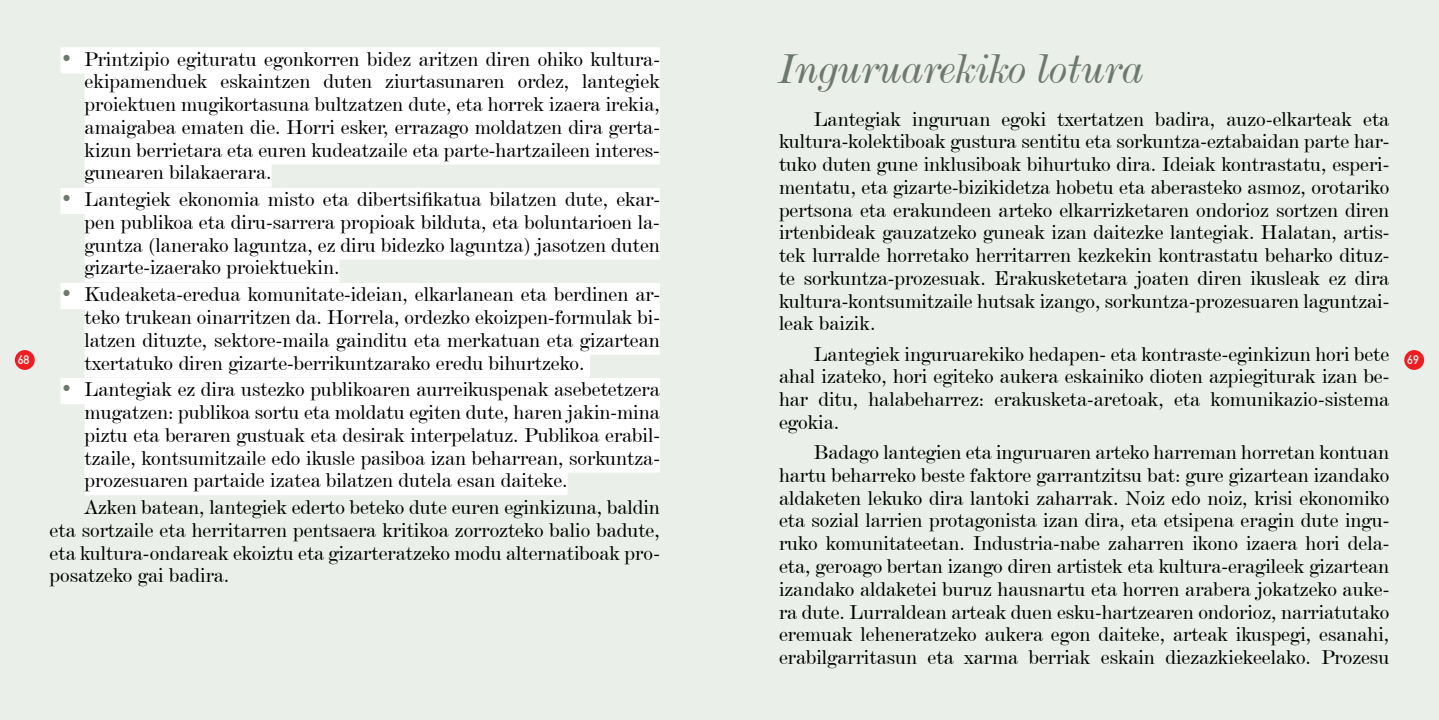
<style>
.page{position:relative;width:1439px;height:720px;background:#fff}
.page>*{position:absolute;margin:0;border:0;box-sizing:border-box;transform-origin:0 0}
.t1{font:43.75px "De Vinne BT Italic Text";color:#6d796e}
.t2{font:21px/22.8px "De Vinne BT Text";color:#000;text-align:justify}
.t3{font:12.25px "DIN Mittelschrift Std";color:#eaefe9}
.s1{color:#6d796e}
</style>
<div class="page">
<div style="left:0;top:0;width:719px;height:719px;background:#eaefe9"></div>
<div style="left:719px;top:0;width:720px;height:719px;background:#eaefe9"></div>
<div style="left:1404px;top:350px;width:20px;height:20px;background:#ed1d24;border-radius:50%"></div>
<div style="left:15px;top:350px;width:20px;height:20px;background:#ed1d24;border-radius:50%"></div>
<div style="left:61px;top:47px;width:599px;height:26px;background:#fff"></div>
<div style="left:85px;top:70px;width:575px;height:26px;background:#fff"></div>
<div style="left:85px;top:93px;width:575px;height:26px;background:#fff"></div>
<div style="left:85px;top:115px;width:575px;height:27px;background:#fff"></div>
<div style="left:85px;top:138px;width:575px;height:26px;background:#fff"></div>
<div style="left:85px;top:161px;width:187px;height:26px;background:#fff"></div>
<div style="left:61px;top:188px;width:599px;height:26px;background:#fff"></div>
<div style="left:85px;top:210px;width:575px;height:27px;background:#fff"></div>
<div style="left:85px;top:233px;width:575px;height:26px;background:#fff"></div>
<div style="left:85px;top:256px;width:254px;height:26px;background:#fff"></div>
<div style="left:61px;top:283px;width:599px;height:26px;background:#fff"></div>
<div style="left:85px;top:305px;width:575px;height:27px;background:#fff"></div>
<div style="left:85px;top:328px;width:575px;height:26px;background:#fff"></div>
<div style="left:85px;top:351px;width:505px;height:26px;background:#fff"></div>
<div style="left:61px;top:378px;width:599px;height:26px;background:#fff"></div>
<div style="left:85px;top:400px;width:575px;height:27px;background:#fff"></div>
<div style="left:85px;top:423px;width:575px;height:26px;background:#fff"></div>
<div style="left:85px;top:446px;width:575px;height:26px;background:#fff"></div>
<div style="left:85px;top:469px;width:483px;height:26px;background:#fff"></div>
<p class="t2" style="left:85px;top:47px;width:577px;text-indent:-24px"><span class="s1">•</span> Printzipio egituratu egonkorren bidez aritzen diren ohiko kultura&shy;ekipamenduek eskaintzen duten ziurtasunaren ordez, lantegiek proiektuen mugikortasuna bultzatzen dute, eta horrek izaera irekia, amaigabea ematen die. Horri esker, errazago moldatzen dira gerta&shy;kizun berrietara eta euren kudeatzaile eta parte-hartzaileen interes&shy;gunearen bilakaerara.</p>
<p class="t2" style="left:85px;top:187px;width:577px;text-indent:-24px"><span class="s1">•</span> Lantegiek ekonomia misto eta dibertsifikatua bilatzen dute, ekar&shy;pen publikoa eta diru-sarrera propioak bilduta, eta boluntarioen la&shy;guntza (lanerako laguntza, ez diru bidezko laguntza) jasotzen duten gizarte-izaerako proiektuekin.</p>
<p class="t2" style="left:85px;top:282px;width:577px;text-indent:-24px"><span class="s1">•</span> Kudeaketa-eredua komunitate-ideian, elkarlanean eta berdinen ar&shy;teko trukean oinarritzen da. Horrela, ordezko ekoizpen-formulak bi&shy;latzen dituzte, sektore-maila gainditu eta merkatuan eta gizartean txertatuko diren gizarte-berrikuntzarako eredu bihurtzeko.</p>
<p class="t2" style="left:85px;top:377px;width:577px;text-indent:-24px"><span class="s1">•</span> Lantegiak ez dira ustezko publikoaren aurreikuspenak asebetetzera mugatzen: publikoa sortu eta moldatu egiten dute, haren jakin-mina piztu eta beraren gustuak eta desirak interpelatuz. Publikoa erabil&shy;tzaile, kontsumitzaile edo ikusle pasiboa izan beharrean, sorkuntza&shy;prozesuaren partaide izatea bilatzen dutela esan daiteke.</p>
<p class="t2" style="left:50px;top:495px;width:612px;text-indent:35px">Azken batean, lantegiek ederto beteko dute euren eginkizuna, baldin eta sortzaile eta herritarren pentsaera kritikoa zorrozteko balio badute, eta kultura-ondareak ekoiztu eta gizarteratzeko modu alternatiboak pro&shy;posatzeko gai badira.</p>
<h1 class="t1" style="left:779px;top:42px;width:367px">Inguruarekiko lotura</h1>
<p class="t2" style="left:779px;top:107px;width:612px;text-indent:35px">Lantegiak inguruan egoki txertatzen badira, auzo-elkarteak eta kultura-kolektiboak gustura sentitu eta sorkuntza-eztabaidan parte har&shy;tuko duten gune inklusiboak bihurtuko dira. Ideiak kontrastatu, esperi&shy;mentatu, eta gizarte-bizikidetza hobetu eta aberasteko asmoz, orotariko pertsona eta erakundeen arteko elkarrizketaren ondorioz sortzen diren irtenbideak gauzatzeko guneak izan daitezke lantegiak. Halatan, artis&shy;tek lurralde horretako herritarren kezkekin kontrastatu beharko dituz&shy;te sorkuntza-prozesuak. Erakusketetara joaten diren ikusleak ez dira kultura-kontsumitzaile hutsak izango, sorkuntza-prozesuaren laguntzai&shy;leak baizik.</p>
<p class="t2" style="left:779px;top:342px;width:612px;text-indent:35px">Lantegiek inguruarekiko hedapen- eta kontraste-eginkizun hori bete ahal izateko, hori egiteko aukera eskainiko dioten azpiegiturak izan be&shy;har ditu, halabeharrez: erakusketa-aretoak, eta komunikazio-sistema egokia.</p>
<p class="t2" style="left:779px;top:440px;width:612px;text-indent:35px">Badago lantegien eta inguruaren arteko harreman horretan kontuan hartu beharreko beste faktore garrantzitsu bat: gure gizartean izandako aldaketen lekuko dira lantoki zaharrak. Noiz edo noiz, krisi ekonomiko eta sozial larrien protagonista izan dira, eta etsipena eragin dute ingu&shy;ruko komunitateetan. Industria-nabe zaharren ikono izaera hori dela&shy;eta, geroago bertan izango diren artistek eta kultura-eragileek gizartean izandako aldaketei buruz hausnartu eta horren arabera jokatzeko auke&shy;ra dute. Lurraldean arteak duen esku-hartzearen ondorioz, narriatutako eremuak leheneratzeko aukera egon daiteke, arteak ikuspegi, esanahi, erabilgarritasun eta xarma berriak eskain diezazkiekeelako. Prozesu</p>
<p class="t3" style="left:18px;top:353px;width:13px">68</p>
<p class="t3" style="left:1407px;top:353px;width:13px">69</p>
</div>
